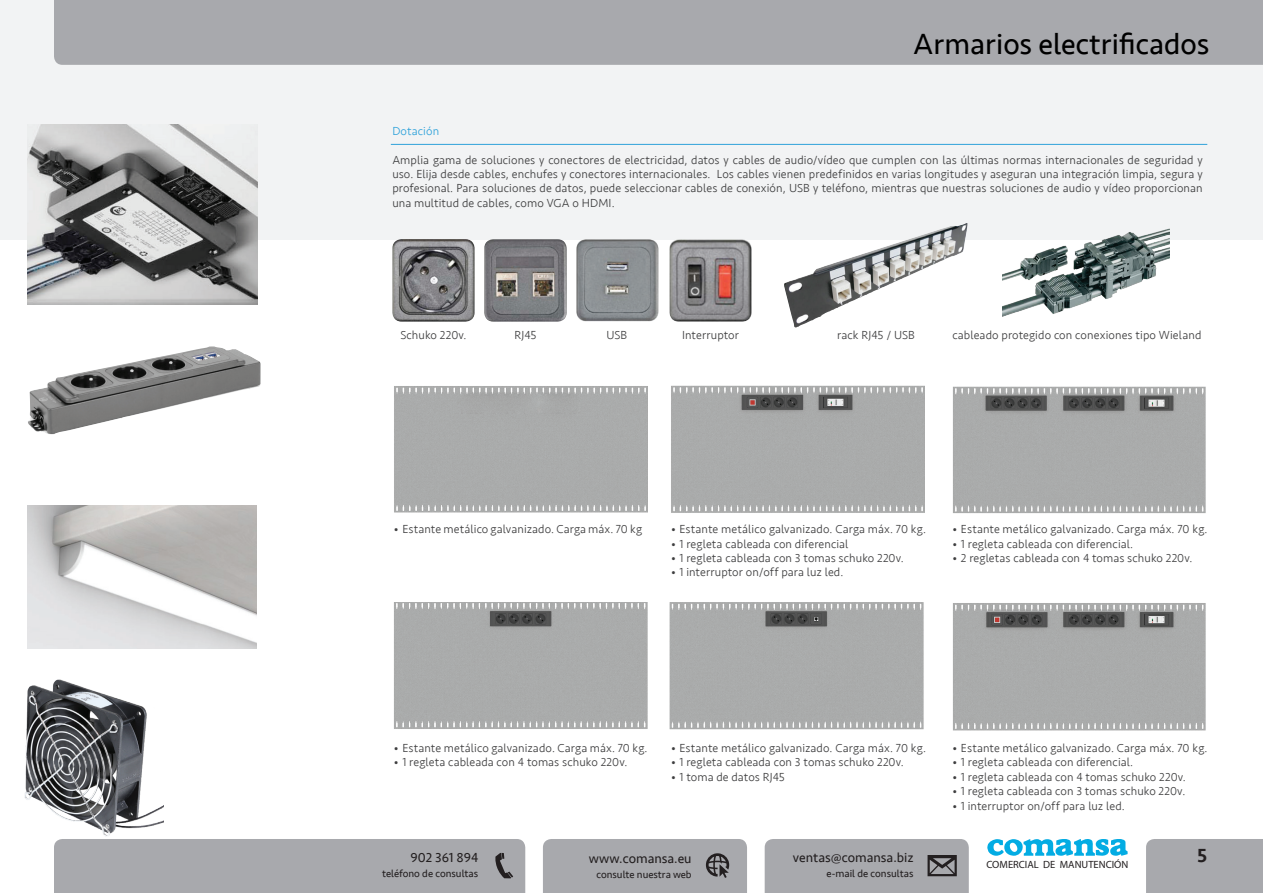
<style>
.page{position:relative;width:1263px;height:893px;background:#fff}
.page>*{position:absolute;margin:0;border:0;box-sizing:border-box;transform-origin:0 0}
.t1{font:30px "Seravek";color:#000}
.t2{font:500 19.5px "Seravek";color:#231f20}
.t3{font:13.5px "Seravek";color:#231f20}
.t4{font:300 12px/14.4px "Seravek";letter-spacing:.01em;color:#3e3e3f;text-align:justify}
.t5{font:300 12px "Seravek";letter-spacing:.01em;color:#2fa2da}
.t6{font:10.5px "Seravek";color:#231f20}
.t7{font:10.5px "Myriad Pro";color:#231f20}
</style>
<div class="page">
<div style="left:0;top:0;width:1263px;height:240px;background:#f2f3f4"></div>
<div style="left:1146px;top:839px;width:117px;height:54px;background:#a8a9ad"></div>
<svg style="left:987px;top:839px;width:140px;height:17px"></svg>
<div style="left:54px;top:0;width:1209px;height:65px;background:#a8a9ad"></div>
<div style="left:54px;top:839px;width:471px;height:54px;background:#a8a9ad"></div>
<div style="left:543px;top:839px;width:204px;height:54px;background:#a8a9ad"></div>
<div style="left:765px;top:839px;width:204px;height:54px;background:#a8a9ad"></div>
<img style="left:28px;top:346px;width:233px;height:88px">
<img style="left:27px;top:124px;width:230px;height:180px">
<img style="left:24px;top:679px;width:140px;height:157px">
<img style="left:27px;top:506px;width:229px;height:142px">
<img style="left:784px;top:223px;width:184px;height:104px">
<img style="left:392px;top:239px;width:83px;height:83px">
<img style="left:576px;top:239px;width:82px;height:83px">
<img style="left:669px;top:239px;width:83px;height:83px">
<img style="left:484px;top:239px;width:83px;height:83px">
<hr style="left:391px;top:144px;width:816px;height:1px;background:#2fa2da">
<div style="left:394px;top:602px;width:253px;height:127px;background:#aaabab"></div>
<img style="left:953px;top:386px;width:253px;height:128px">
<img style="left:953px;top:603px;width:253px;height:128px">
<img style="left:669px;top:602px;width:255px;height:128px">
<img style="left:671px;top:385px;width:254px;height:128px">
<div style="left:394px;top:386px;width:253px;height:127px;background:#aaabab"></div>
<img style="left:1003px;top:212px;width:166px;height:105px">
<h1 class="t1" style="left:913px;top:20px;width:298px">Armarios electrificados</h1>
<p class="t5" style="left:392px;top:124px;width:48px">Dotación</p>
<p class="t4" style="left:392px;top:153px;width:812px">Amplia gama de soluciones y conectores de electricidad, datos y cables de audio/vídeo que cumplen con las últimas normas internacionales de seguridad y uso. Elija desde cables, enchufes y conectores internacionales. Los cables vienen predefinidos en varias longitudes y aseguran una integración limpia, segura y profesional. Para soluciones de datos, puede seleccionar cables de conexión, USB y teléfono, mientras que nuestras soluciones de audio y vídeo proporcionan una multitud de cables, como VGA o HDMI.</p>
<p class="t4" style="left:400px;top:328px;width:68px">Schuko 220v.</p>
<p class="t4" style="left:514px;top:328px;width:24px">RJ45</p>
<p class="t4" style="left:606px;top:328px;width:22px">USB</p>
<p class="t4" style="left:682px;top:328px;width:58px">Interruptor</p>
<p class="t4" style="left:837px;top:328px;width:79px">rack RJ45 / USB</p>
<p class="t4" style="left:952px;top:328px;width:250px">cableado protegido con conexiones tipo Wieland</p>
<p class="t4" style="left:394px;top:522px;width:250px">• Estante metálico galvanizado. Carga máx. 70 kg</p>
<p class="t4" style="left:671px;top:522px;width:257px">• Estante metálico galvanizado. Carga máx. 70 kg.</p>
<p class="t4" style="left:671px;top:537px;width:179px">• 1 regleta cableada con diferencial</p>
<p class="t4" style="left:671px;top:551px;width:234px">• 1 regleta cableada con 3 tomas schuko 220v.</p>
<p class="t4" style="left:671px;top:565px;width:174px">• 1 interruptor on/off para luz led.</p>
<p class="t4" style="left:952px;top:522px;width:257px">• Estante metálico galvanizado. Carga máx. 70 kg.</p>
<p class="t4" style="left:952px;top:537px;width:182px">• 1 regleta cableada con diferencial.</p>
<p class="t4" style="left:952px;top:551px;width:242px">• 2 regletas cableada con 4 tomas schuko 220v.</p>
<p class="t4" style="left:394px;top:741px;width:255px">• Estante metálico galvanizado. Carga máx. 70 kg.</p>
<p class="t4" style="left:394px;top:755px;width:235px">• 1 regleta cableada con 4 tomas schuko 220v.</p>
<p class="t4" style="left:671px;top:741px;width:257px">• Estante metálico galvanizado. Carga máx. 70 kg.</p>
<p class="t4" style="left:671px;top:755px;width:234px">• 1 regleta cableada con 3 tomas schuko 220v.</p>
<p class="t4" style="left:671px;top:770px;width:115px">• 1 toma de datos RJ45</p>
<p class="t4" style="left:952px;top:741px;width:257px">• Estante metálico galvanizado. Carga máx. 70 kg.</p>
<p class="t4" style="left:952px;top:755px;width:182px">• 1 regleta cableada con diferencial.</p>
<p class="t4" style="left:952px;top:770px;width:235px">• 1 regleta cableada con 4 tomas schuko 220v.</p>
<p class="t4" style="left:952px;top:784px;width:234px">• 1 regleta cableada con 3 tomas schuko 220v.</p>
<p class="t4" style="left:952px;top:799px;width:174px">• 1 interruptor on/off para luz led.</p>
<p class="t3" style="left:411px;top:847px;width:69px">902 361 894</p>
<p class="t6" style="left:382px;top:866px;width:98px">teléfono de consultas</p>
<p class="t3" style="left:589px;top:848px;width:104px">www.comansa.eu</p>
<p class="t6" style="left:596px;top:867px;width:97px">consulte nuestra web</p>
<p class="t3" style="left:793px;top:847px;width:122px">ventas@comansa.biz</p>
<p class="t6" style="left:826px;top:866px;width:88px">e-mail de consultas</p>
<p class="t7" style="left:986px;top:858px;width:143px">COMERCIAL DE MANUTENCIÓN</p>
<h2 class="t2" style="left:1197px;top:844px;width:12px">5</h2>
</div>
